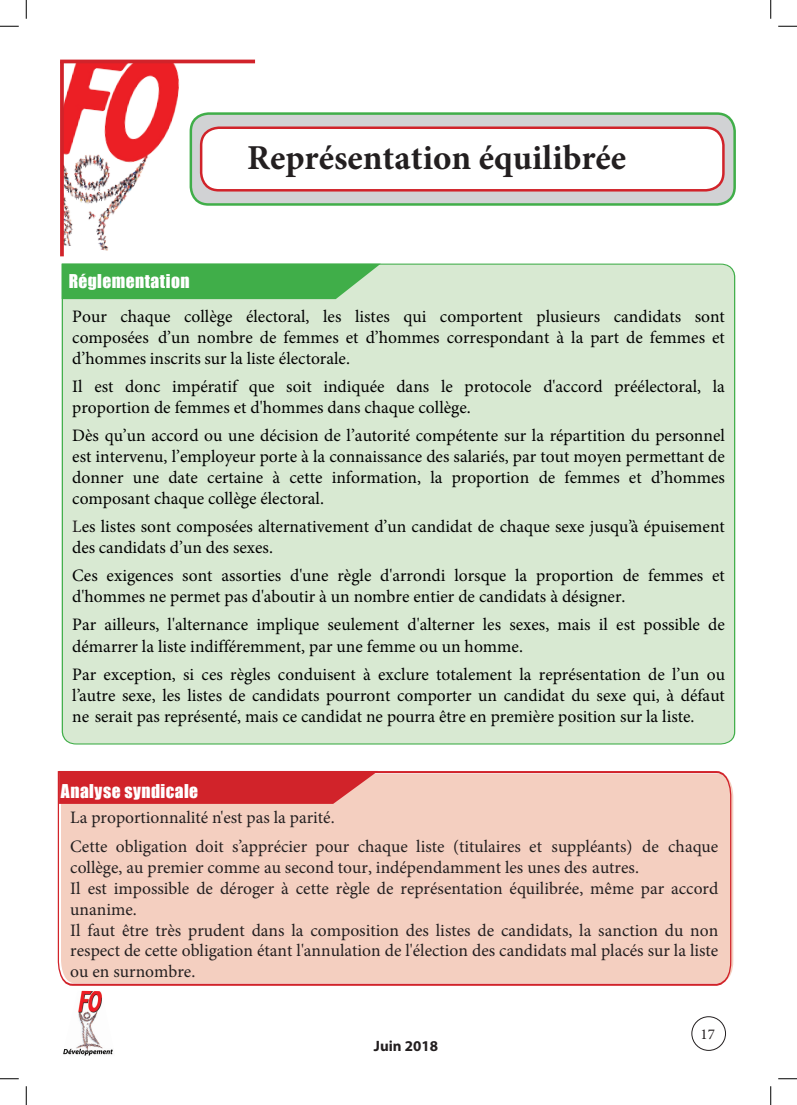
<style>
.page{position:relative;width:797px;height:1105px;background:#fff}
.page>*{position:absolute;margin:0;border:0;box-sizing:border-box;transform-origin:0 0}
.t1{font:700 35px "Minion Pro";color:#231f20}
.t2{font:17.5px/21px "Minion Pro";color:#000}
.t3{font:17.5px/21px "Minion Pro";color:#231f20}
.t4{font:17.5px "Impact";letter-spacing:.02em;color:#fff}
.t5{font:700 15px "Myriad Pro";color:#231f20}
.t6{font:15px "Minion Pro";color:#231f20}
.s1{color:#231f20}
</style>
<div class="page">
<img style="left:63px;top:991px;width:50px;height:65px">
<div style="left:691px;top:1016px;width:34px;height:35px;border:1px solid #231f20;border-radius:50%"></div>
<img style="left:61px;top:63px;width:140px;height:194px">
<svg style="left:60px;top:63px;width:4px;height:193px"></svg>
<hr style="left:60px;top:60px;width:195px;height:3px;background:#d1232a">
<div style="left:61px;top:263px;width:675px;height:482px;background:#d8e9d2"></div>
<svg style="left:62px;top:264px;width:319px;height:35px;background:#4ab252"></svg>
<div style="left:57px;top:771px;width:675px;height:215px;background:#f4cfc0"></div>
<svg style="left:59px;top:771px;width:319px;height:33px;background:#d32f34"></svg>
<div style="left:191px;top:114px;width:543px;height:90px;background:#d1d2d4;border-radius:18px"></div>
<div style="left:190px;top:112px;width:546px;height:94px;border:2px solid #40ae49;border-radius:18px"></div>
<div style="left:201px;top:128px;width:522px;height:62px;background:#fff;border-radius:18px"></div>
<div style="left:200px;top:126px;width:524px;height:66px;border:2px solid #d1232a;border-radius:18px"></div>
<svg style="left:0;top:25px;width:19px;height:2px"></svg>
<svg style="left:778px;top:25px;width:19px;height:2px"></svg>
<svg style="left:0;top:1078px;width:19px;height:1px"></svg>
<svg style="left:778px;top:1078px;width:19px;height:1px"></svg>
<svg style="left:25px;top:0;width:2px;height:19px"></svg>
<svg style="left:25px;top:1086px;width:2px;height:19px"></svg>
<svg style="left:770px;top:0;width:1px;height:19px"></svg>
<svg style="left:770px;top:1086px;width:1px;height:19px"></svg>
<p class="t4" style="left:69px;top:268px;width:122px">Réglementation</p>
<p class="t1" style="left:247px;top:134px;width:380px">Représentation équilibrée</p>
<p class="t2" style="left:72px;top:306px;width:654px;text-align:justify">Pour chaque collège électoral, les listes qui comportent plusieurs candidats sont composées d’un nombre de femmes et d’hommes correspondant à la part de femmes et d’hommes inscrits sur la liste électorale.</p>
<p class="t2" style="left:72px;top:376px;width:654px">Il est donc impératif que soit indiquée dans le protocole d'accord préélectoral, la proportion de femmes et d'hommes dans chaque collège.</p>
<p class="t2" style="left:72px;top:425px;width:654px;text-align:justify">Dès qu’un accord ou une décision de l’autorité compétente sur la répartition du personnel est intervenu, l’employeur porte à la connaissance des salariés, par tout moyen permettant de donner une date certaine à cette information, la proportion de femmes et d’hommes composant chaque collège électoral.</p>
<p class="t2" style="left:72px;top:516px;width:654px"><span class="s1">L</span>es listes sont composées alternativement d’un candidat de chaque sexe jusqu’à épuisement des candidats d’un des sexes.</p>
<p class="t2" style="left:72px;top:565px;width:654px">Ces exigences sont assorties d'une règle d'arrondi lorsque la proportion de femmes et d'hommes ne permet pas d'aboutir à un nombre entier de candidats à désigner.</p>
<p class="t2" style="left:72px;top:614px;width:654px">Par ailleurs, l'alternance implique seulement d'alterner les sexes, mais il est possible de démarrer la liste indifféremment, par une femme ou un homme.</p>
<p class="t2" style="left:72px;top:664px;width:654px;text-align:justify">Par exception, si ces règles conduisent à exclure totalement la représentation de l’un ou l’autre sexe, les listes de candidats pourront comporter un candidat du sexe qui, à défaut ne serait pas représenté, mais ce candidat ne pourra être en première position sur la liste.</p>
<p class="t4" style="left:61px;top:777px;width:139px">Analyse syndicale</p>
<p class="t3" style="left:70px;top:804px;width:649px;line-height:28.1px">La proportionnalité n'est pas la parité.<br>Cette obligation doit s’apprécier pour chaque liste (titulaires et suppléants) de chaque</p>
<p class="t3" style="left:70px;top:856px;width:649px">collège, au premier comme au second tour, indépendamment les unes des autres.<br>Il est impossible de déroger à cette règle de représentation équilibrée, même par accord unanime.<br>Il faut être très prudent dans la composition des listes de candidats, la sanction du non respect de cette obligation étant l'annulation de l'élection des candidats mal placés sur la liste ou en surnombre.</p>
<p class="t5" style="left:374px;top:1036px;width:66px">Juin 2018</p>
<p class="t6" style="left:700px;top:1024px;width:16px">17</p>
</div>
